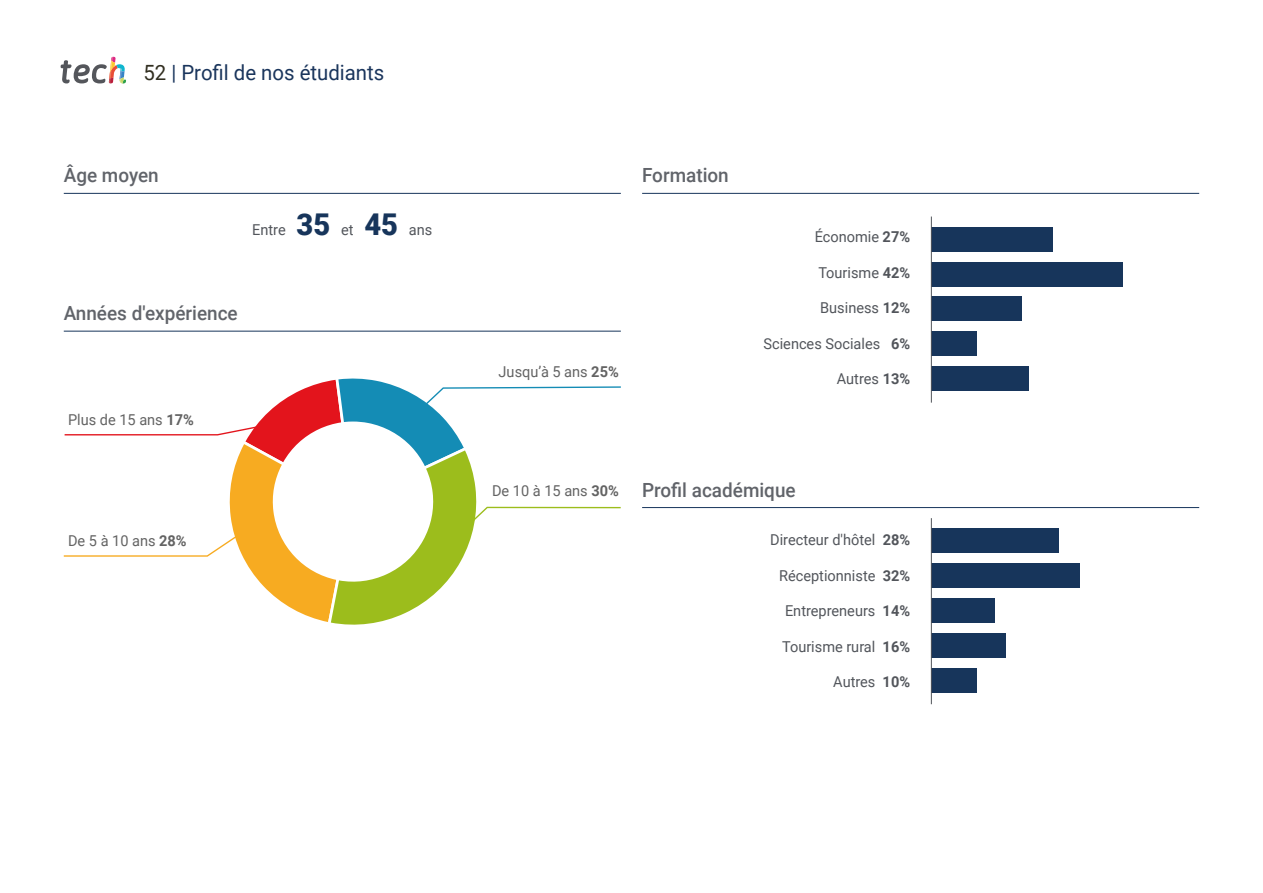
<style>
.page{position:relative;width:1263px;height:893px;background:#fff}
.page>*{position:absolute;margin:0;border:0;box-sizing:border-box;transform-origin:0 0}
.t1{font:21px "Roboto";color:#1a355c}
.t2{font:500 19.5px "Roboto";color:#61646a}
.t3{font:15px "Roboto";color:#52555b}
.t4{font:15px "Roboto";color:#636363}
.s1{color:#312e20}
.s2{font-weight:900;font-size:30px;color:#17355b}
.s3{font-weight:700}
</style>
<div class="page">
<div style="left:931px;top:262px;width:192px;height:24px;background:#17355b"></div>
<hr style="left:64px;top:193px;width:557px;height:1px;background:#17355b">
<svg style="left:61px;top:57px;width:65px;height:27px"></svg>
<hr style="left:64px;top:331px;width:557px;height:1px;background:#17355b">
<svg style="left:64px;top:378px;width:557px;height:247px"></svg>
<hr style="left:642px;top:193px;width:557px;height:1px;background:#17355b">
<div style="left:931px;top:227px;width:122px;height:25px;background:#17355b"></div>
<div style="left:931px;top:296px;width:90px;height:25px;background:#17355b"></div>
<div style="left:931px;top:331px;width:45px;height:25px;background:#17355b"></div>
<div style="left:931px;top:366px;width:98px;height:25px;background:#17355b"></div>
<hr style="left:931px;top:217px;width:1px;height:186px;background:#52555b">
<div style="left:931px;top:563px;width:149px;height:25px;background:#17355b"></div>
<hr style="left:642px;top:507px;width:557px;height:1px;background:#17355b">
<div style="left:931px;top:528px;width:128px;height:25px;background:#17355b"></div>
<div style="left:931px;top:598px;width:64px;height:25px;background:#17355b"></div>
<div style="left:931px;top:633px;width:75px;height:25px;background:#17355b"></div>
<div style="left:931px;top:668px;width:45px;height:24px;background:#17355b"></div>
<hr style="left:931px;top:518px;width:1px;height:186px;background:#52555b">
<h1 class="t1" style="left:144px;top:57px;width:242px"><span class="s1">52</span> | Profil de nos étudiants</h1>
<h2 class="t2" style="left:64px;top:161px;width:97px">Âge moyen</h2>
<p class="t3" style="left:252px;top:219px;width:182px">Entre <span class="s2">35</span> et <span class="s2">45</span> ans</p>
<h2 class="t2" style="left:64px;top:300px;width:175px">Années d'expérience</h2>
<p class="t4" style="left:68px;top:409px;width:127px">Plus de 15 ans <span class="s3">17%</span></p>
<p class="t4" style="left:68px;top:530px;width:120px">De 5 à 10 ans <span class="s3">28%</span></p>
<h2 class="t2" style="left:642px;top:161px;width:88px">Formation</h2>
<p class="t4" style="left:499px;top:361px;width:122px">Jusqu’à 5 ans <span class="s3">25%</span></p>
<p class="t3" style="left:815px;top:227px;width:97px">Économie <span class="s3">27%</span></p>
<p class="t3" style="left:818px;top:262px;width:93px">Tourisme <span class="s3">42%</span></p>
<p class="t3" style="left:820px;top:298px;width:91px">Business <span class="s3">12%</span></p>
<p class="t3" style="left:763px;top:333px;width:148px">Sciences Sociales <span class="s3">6%</span></p>
<p class="t3" style="left:837px;top:369px;width:75px">Autres <span class="s3">13%</span></p>
<p class="t4" style="left:492px;top:480px;width:128px">De 10 à 15 ans <span class="s3">30%</span></p>
<h2 class="t2" style="left:642px;top:476px;width:155px">Profil académique</h2>
<p class="t3" style="left:770px;top:529px;width:141px">Directeur d'hôtel <span class="s3">28%</span></p>
<p class="t3" style="left:779px;top:565px;width:132px">Réceptionniste <span class="s3">32%</span></p>
<p class="t3" style="left:785px;top:600px;width:127px">Entrepreneurs <span class="s3">14%</span></p>
<p class="t3" style="left:782px;top:636px;width:129px">Tourisme rural <span class="s3">16%</span></p>
<p class="t3" style="left:833px;top:671px;width:78px">Autres <span class="s3">10%</span></p>
</div>
